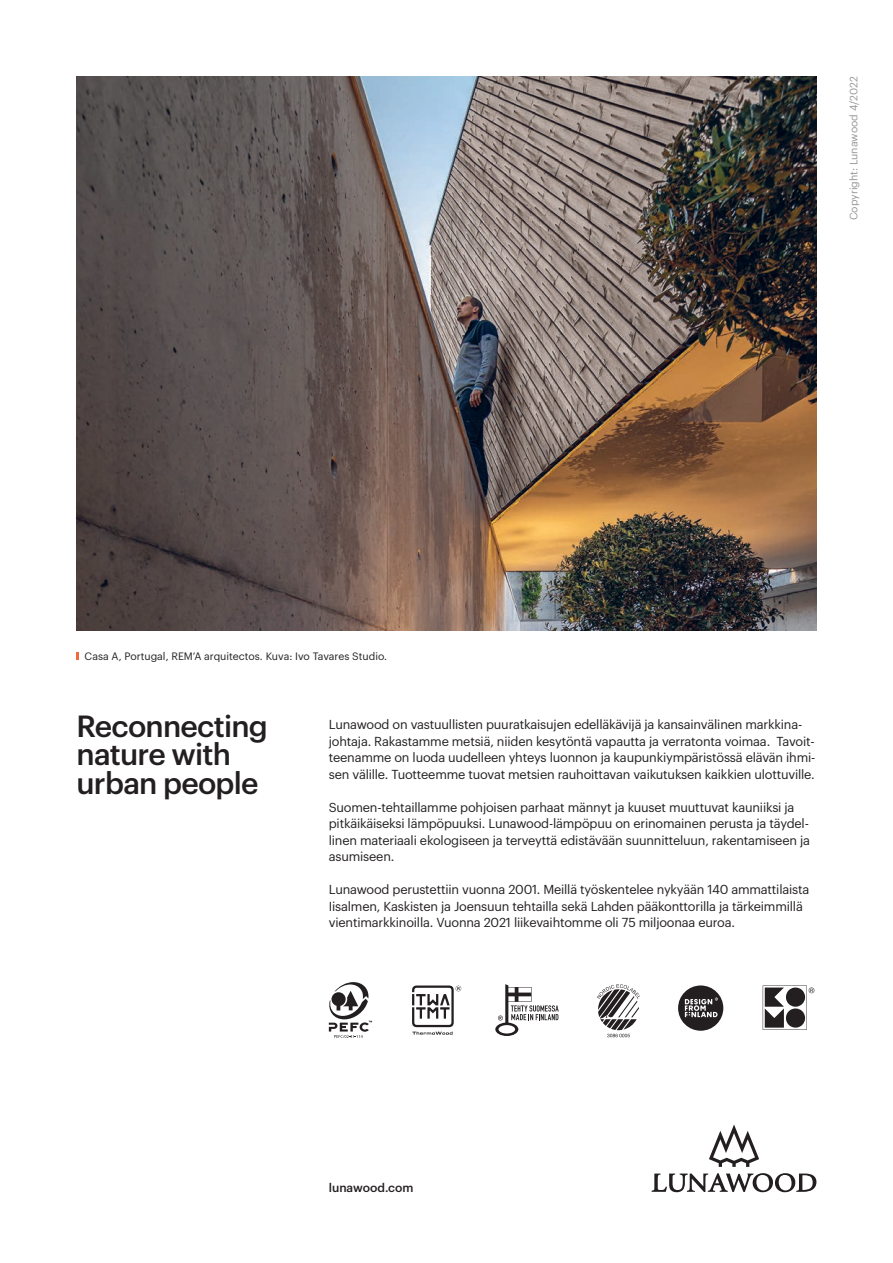
<style>
.page{position:relative;width:893px;height:1263px;background:#fff}
.page>*{position:absolute;margin:0;border:0;box-sizing:border-box;transform-origin:0 0}
.otsikko__EN{font:500 30px/28.5px "Graphik";letter-spacing:-.025em;color:#231f20}
.leipäteksti__EN{font:12.75px/16.5px "Graphik";letter-spacing:-.015em;color:#231f20}
.t1{font:500 12px "Graphik";color:#231f20}
.t2{font:10.5px "Graphik";color:#231f20}
.t3{font:10.5px "Graphik";color:#939598}
</style>
<div class="page">
<img style="left:77px;top:77px;width:739px;height:553px">
<svg style="left:763px;top:985px;width:51px;height:45px"></svg>
<svg style="left:597px;top:984px;width:43px;height:53px"></svg>
<svg style="left:328px;top:982px;width:44px;height:56px"></svg>
<svg style="left:412px;top:985px;width:49px;height:50px"></svg>
<svg style="left:678px;top:985px;width:45px;height:46px"></svg>
<svg style="left:495px;top:984px;width:64px;height:52px"></svg>
<svg style="left:77px;top:652px;width:2px;height:8px"></svg>
<svg style="left:709px;top:1124px;width:50px;height:43px"></svg>
<svg style="left:652px;top:1173px;width:164px;height:19px"></svg>
<p class="t3" style="left:846px;top:220px;width:145px;rotate:-90deg">Copyright: Lunawood 4/2022</p>
<p class="t2" style="left:85px;top:648px;width:304px">Casa A, Portugal, REM’A arquitectos. Kuva: Ivo Tavares Studio.</p>
<p class="otsikko__EN" style="left:77px;top:709px;width:193px">Reconnecting nature with urban people</p>
<p class="leipäteksti__EN" style="left:329px;top:715px;width:488px">Lunawood on vastuullisten puuratkaisujen edelläkävijä ja kansainvälinen markkina&shy;johtaja. Rakastamme metsiä, niiden kesytöntä vapautta ja verratonta voimaa. Tavoit&shy;teenamme on luoda uudelleen yhteys luonnon ja kaupunkiympäristössä elävän ihmi&shy;sen välille. Tuotteemme tuovat metsien rauhoittavan vaikutuksen kaikkien ulottuville.</p>
<p class="leipäteksti__EN" style="left:329px;top:798px;width:483px">Suomen-tehtaillamme pohjoisen parhaat männyt ja kuuset muuttuvat kauniiksi ja pitkäikäiseksi lämpöpuuksi. Lunawood-lämpöpuu on erinomainen perusta ja täydel&shy;linen materiaali ekologiseen ja terveyttä edistävään suunnitteluun, rakentamiseen ja asumiseen.</p>
<p class="leipäteksti__EN" style="left:329px;top:880px;width:482px">Lunawood perustettiin vuonna 2001. Meillä työskentelee nykyään 140 ammattilaista<br>Iisalmen, Kaskisten ja Joensuun tehtailla sekä Lahden pääkonttorilla ja tärkeimmillä vientimarkkinoilla. Vuonna 2021 liikevaihtomme oli 75 miljoonaa euroa.</p>
<p class="t1" style="left:329px;top:1179px;width:86px">lunawood.com</p>
</div>
